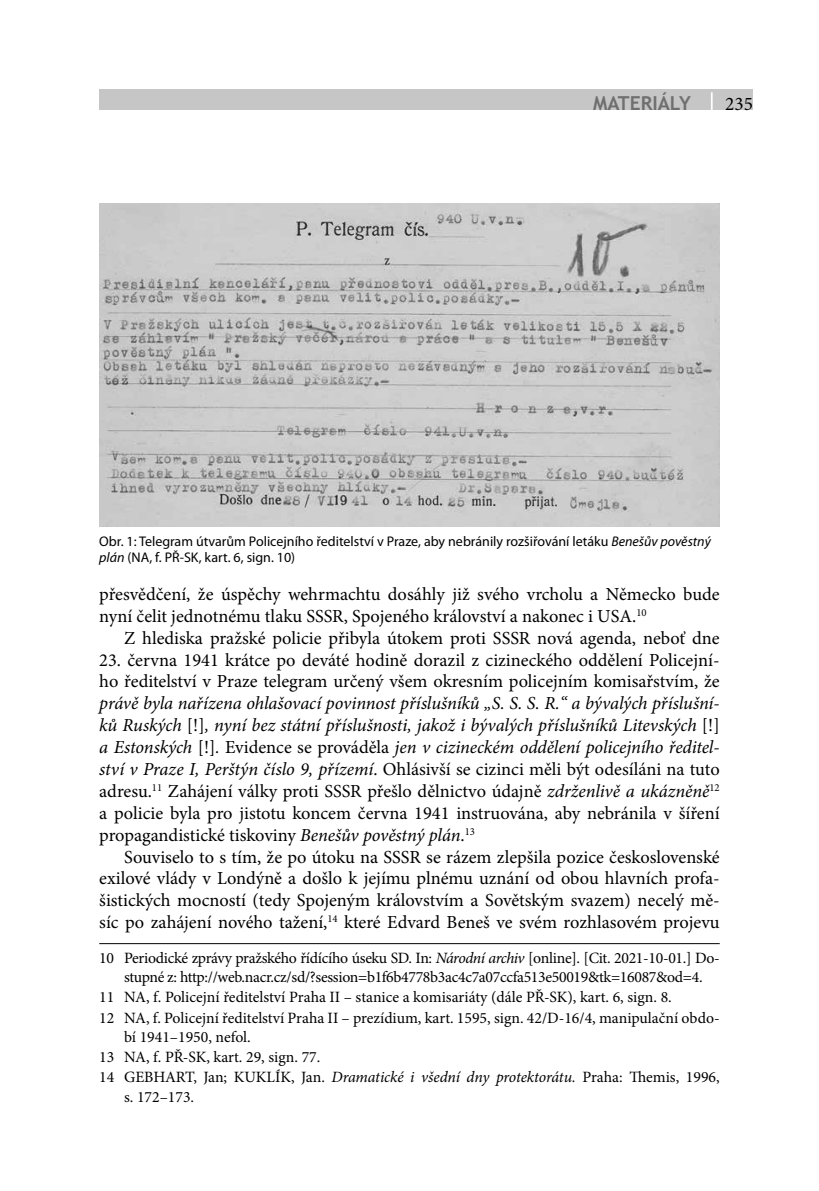
<style>
.page{position:relative;width:819px;height:1191px;background:#fff}
.page>*{position:absolute;margin:0;border:0;box-sizing:border-box;transform-origin:0 0}
.t1{font:700 19.25px "Trebuchet MS";color:#706f6f}
.t2{font:19.25px "Minion Pro";color:#000}
.t3{font:18.38px/21.9px "Minion Pro";color:#000}
.t4{font:italic 18.38px/21.9px "Minion Pro";letter-spacing:-.005em;color:#000;text-align:justify}
.t5{font:15.75px "Minion Pro";letter-spacing:-.01em;color:#000}
.t6{font:14px/15.8px "Myriad Pro";color:#000}
.s1{font-style:italic}
.s2{font-style:normal}
</style>
<div class="page">
<div style="left:99px;top:89px;width:654px;height:21px;background:#c6c6c6"></div>
<svg style="left:711px;top:92px;width:1px;height:18px"></svg>
<hr style="left:99px;top:943px;width:620px;height:1px;background:#000">
<img style="left:99px;top:203px;width:620px;height:324px">
<p class="t1" style="left:593px;top:91px;width:12px">MATERIÁLY</p>
<p class="t2" style="left:725px;top:91px;width:29px">235</p>
<p class="t6" style="left:99px;top:534px;width:613px">Obr. 1: Telegram útvarům Policejního ředitelství v Praze, aby nebránily rozšiřování letáku <span class="s1">Benešův pověstný plán</span> (NA, f. PŘ-SK, kart. 6, sign. 10)</p>
<p class="t3" style="left:99px;top:583px;width:622px">přesvědčení, že úspěchy wehrmachtu dosáhly již svého vrcholu a Německo bude nyní čelit jednotnému tlaku SSSR, Spojeného království a nakonec i USA.<sup>10</sup></p>
<p class="t3" style="left:124px;top:627px;width:597px">Z hlediska pražské policie přibyla útokem proti SSSR nová agenda, neboť dne</p>
<p class="t3" style="left:99px;top:649px;width:622px">23. června 1941 krátce po deváté hodině dorazil z cizineckého oddělení Policejní&shy;ho ředitelství v Praze telegram určený všem okresním policejním komisařstvím, že</p>
<p class="t4" style="left:99px;top:692px;width:622px">právě byla nařízena ohlašovací povinnost příslušníků „S. S. S. R.“ a bývalých příslušní&shy;ků Ruských <span class="s2">[!]</span>, nyní bez státní příslušnosti, jakož i bývalých příslušníků Litevských <span class="s2">[!] </span>a Estonských <span class="s2">[!]</span>. <span class="s2">Evidence se prováděla</span> jen v cizineckém oddělení policejního ředitel&shy;ství v Praze I, Perštýn číslo 9, přízemí<span class="s2">. Ohlásivší se cizinci měli být odesíláni na tuto adresu.</span><sup>11</sup> <span class="s2">Zahájení války proti SSSR přešlo dělnictvo údajně</span> zdrženlivě a ukázněně<sup>12 </sup><span class="s2">a policie byla pro jistotu koncem června 1941 instruována, aby nebránila v šíření propagandistické tiskoviny</span> Benešův pověstný plán<span class="s2">.</span><sup>13</sup></p>
<p class="t3" style="left:99px;top:845px;width:622px;text-align:justify;text-indent:25px">Souviselo to s tím, že po útoku na SSSR se rázem zlepšila pozice československé exilové vlády v Londýně a došlo k jejímu plnému uznání od obou hlavních profa&shy;šistických mocností (tedy Spojeným královstvím a Sovětským svazem) necelý mě&shy;síc po zahájení nového tažení,<sup>14</sup> které Edvard Beneš ve svém rozhlasovém projevu</p>
<p class="t5" style="left:99px;top:947px;width:622px">10 Periodické zprávy pražského řídícího úseku SD. In: <span class="s1">Národní archiv</span> [online]. [Cit. 2021-10-01.] Do-</p>
<p class="t5" style="left:124px;top:966px;width:580px">stupné z: http://web.nacr.cz/sd/?session=b1f6b4778b3ac4c7a07ccfa513e50019&amp;tk=16087&amp;od=4.</p>
<p class="t5" style="left:99px;top:986px;width:574px">11 NA, f. Policejní ředitelství Praha II – stanice a komisariáty (dále PŘ-SK), kart. 6, sign. 8.</p>
<p class="t5" style="left:99px;top:1007px;width:622px">12 NA, f. Policejní ředitelství Praha II – prezídium, kart. 1595, sign. 42/D-16/4, manipulační obdo-</p>
<p class="t5" style="left:124px;top:1026px;width:128px">bí 1941–1950, nefol.</p>
<p class="t5" style="left:99px;top:1046px;width:223px">13 NA, f. PŘ-SK, kart. 29, sign. 77.</p>
<p class="t5" style="left:99px;top:1066px;width:622px">14 GEBHART, Jan; KUKLÍK, Jan. <span class="s1">Dramatické i všední dny protektorátu.</span> Praha: Themis, 1996,</p>
<p class="t5" style="left:124px;top:1086px;width:72px">s. 172–173.</p>
</div>
